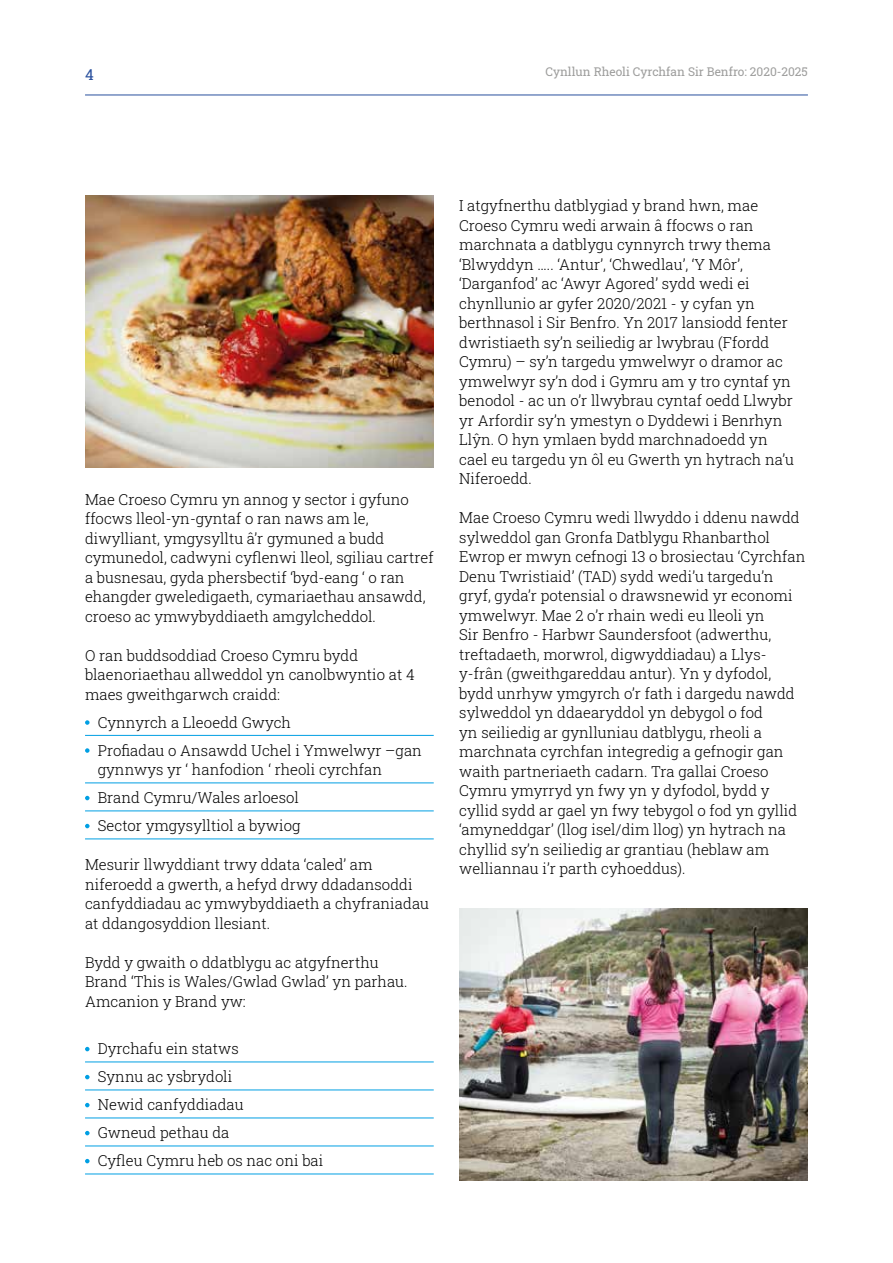
<style>
.page{position:relative;width:893px;height:1263px;background:#fff}
.page>*{position:absolute;margin:0;border:0;box-sizing:border-box;transform-origin:0 0}
.t1{font:300 15px/19.5px "Roboto Slab";color:#000}
.t2{font:15px "Roboto Slab";color:#29509e}
.t3{font:12px "Roboto Slab";color:#9d9d9c}
</style>
<div class="page">
<hr style="left:85px;top:95px;width:723px;height:1px;background:#29509e">
<hr style="left:85px;top:735px;width:349px;height:1px;background:#009fe3">
<hr style="left:85px;top:782px;width:349px;height:1px;background:#009fe3">
<hr style="left:85px;top:810px;width:349px;height:1px;background:#009fe3">
<hr style="left:85px;top:838px;width:349px;height:1px;background:#009fe3">
<hr style="left:85px;top:1061px;width:349px;height:1px;background:#009fe3">
<hr style="left:85px;top:1089px;width:349px;height:1px;background:#009fe3">
<hr style="left:85px;top:1117px;width:349px;height:1px;background:#009fe3">
<hr style="left:85px;top:1145px;width:349px;height:1px;background:#009fe3">
<hr style="left:85px;top:1173px;width:349px;height:1px;background:#009fe3">
<svg style="left:85px;top:720px;width:5px;height:5px"></svg>
<svg style="left:85px;top:748px;width:5px;height:5px"></svg>
<svg style="left:85px;top:796px;width:5px;height:4px"></svg>
<svg style="left:85px;top:824px;width:5px;height:4px"></svg>
<svg style="left:85px;top:1047px;width:5px;height:4px"></svg>
<svg style="left:85px;top:1075px;width:5px;height:4px"></svg>
<svg style="left:85px;top:1103px;width:5px;height:4px"></svg>
<svg style="left:85px;top:1131px;width:5px;height:4px"></svg>
<svg style="left:85px;top:1159px;width:5px;height:4px"></svg>
<img style="left:85px;top:196px;width:349px;height:272px">
<img style="left:459px;top:909px;width:349px;height:272px">
<p class="t2" style="left:85px;top:64px;width:10px">4</p>
<p class="t3" style="left:545px;top:64px;width:264px">Cynllun Rheoli Cyrchfan Sir Benfro: 2020-2025</p>
<p class="t1" style="left:85px;top:489px;width:350px">Mae Croeso Cymru yn annog y sector i gyfuno ffocws lleol-yn-gyntaf o ran naws am le, diwylliant, ymgysylltu â’r gymuned a budd cymunedol, cadwyni cyflenwi lleol, sgiliau cartref a busnesau, gyda phersbectif ‘byd-eang ‘ o ran ehangder gweledigaeth, cymariaethau ansawdd, croeso ac ymwybyddiaeth amgylcheddol.</p>
<p class="t1" style="left:85px;top:645px;width:331px">O ran buddsoddiad Croeso Cymru bydd blaenoriaethau allweddol yn canolbwyntio at 4 maes gweithgarwch craidd:</p>
<p class="t1" style="left:98px;top:708px;width:326px;line-height:28px">Cynnyrch a Lleoedd Gwych<br>Profiadau o Ansawdd Uchel i Ymwelwyr –gan</p>
<p class="t1" style="left:98px;top:755px;width:286px;line-height:28px">gynnwys yr ‘ hanfodion ‘ rheoli cyrchfan<br>Brand Cymru/Wales arloesol<br>Sector ymgysylltiol a bywiog</p>
<p class="t1" style="left:85px;top:855px;width:346px">Mesurir llwyddiant trwy ddata ‘caled’ am niferoedd a gwerth, a hefyd drwy ddadansoddi canfyddiadau ac ymwybyddiaeth a chyfraniadau at ddangosyddion llesiant.</p>
<p class="t1" style="left:85px;top:952px;width:324px">Bydd y gwaith o ddatblygu ac atgyfnerthu<br>Brand ‘This is Wales/Gwlad Gwlad’ yn parhau.<br>Amcanion y Brand yw:</p>
<p class="t1" style="left:98px;top:1034px;width:227px;line-height:28px">Dyrchafu ein statws<br>Synnu ac ysbrydoli<br>Newid canfyddiadau<br>Gwneud pethau da<br>Cyfleu Cymru heb os nac oni bai</p>
<p class="t1" style="left:459px;top:196px;width:336px">I atgyfnerthu datblygiad y brand hwn, mae Croeso Cymru wedi arwain â ffocws o ran marchnata a datblygu cynnyrch trwy thema ‘Blwyddyn ….. ‘Antur’, ‘Chwedlau’, ‘Y Môr’, ‘Darganfod’ ac ‘Awyr Agored’ sydd wedi ei chynllunio ar gyfer 2020/2021 - y cyfan yn berthnasol i Sir Benfro. Yn 2017 lansiodd fenter dwristiaeth sy’n seiliedig ar lwybrau (Ffordd Cymru) – sy’n targedu ymwelwyr o dramor ac ymwelwyr sy’n dod i Gymru am y tro cyntaf yn benodol - ac un o’r llwybrau cyntaf oedd Llwybr yr Arfordir sy’n ymestyn o Dyddewi i Benrhyn Llŷn. O hyn ymlaen bydd marchnadoedd yn cael eu targedu yn ôl eu Gwerth yn hytrach na’u Niferoedd.</p>
<p class="t1" style="left:459px;top:508px;width:348px">Mae Croeso Cymru wedi llwyddo i ddenu nawdd sylweddol gan Gronfa Datblygu Rhanbarthol Ewrop er mwyn cefnogi 13 o brosiectau ‘Cyrchfan Denu Twristiaid’ (TAD) sydd wedi’u targedu’n gryf, gyda’r potensial o drawsnewid yr economi ymwelwyr. Mae 2 o’r rhain wedi eu lleoli yn<br>Sir Benfro - Harbwr Saundersfoot (adwerthu, treftadaeth, morwrol, digwyddiadau) a Llys&shy;y-frân (gweithgareddau antur). Yn y dyfodol, bydd unrhyw ymgyrch o’r fath i dargedu nawdd sylweddol yn ddaearyddol yn debygol o fod<br>yn seiliedig ar gynlluniau datblygu, rheoli a marchnata cyrchfan integredig a gefnogir gan waith partneriaeth cadarn. Tra gallai Croeso Cymru ymyrryd yn fwy yn y dyfodol, bydd y cyllid sydd ar gael yn fwy tebygol o fod yn gyllid ‘amyneddgar’ (llog isel/dim llog) yn hytrach na chyllid sy’n seiliedig ar grantiau (heblaw am welliannau i’r parth cyhoeddus).</p>
</div>
